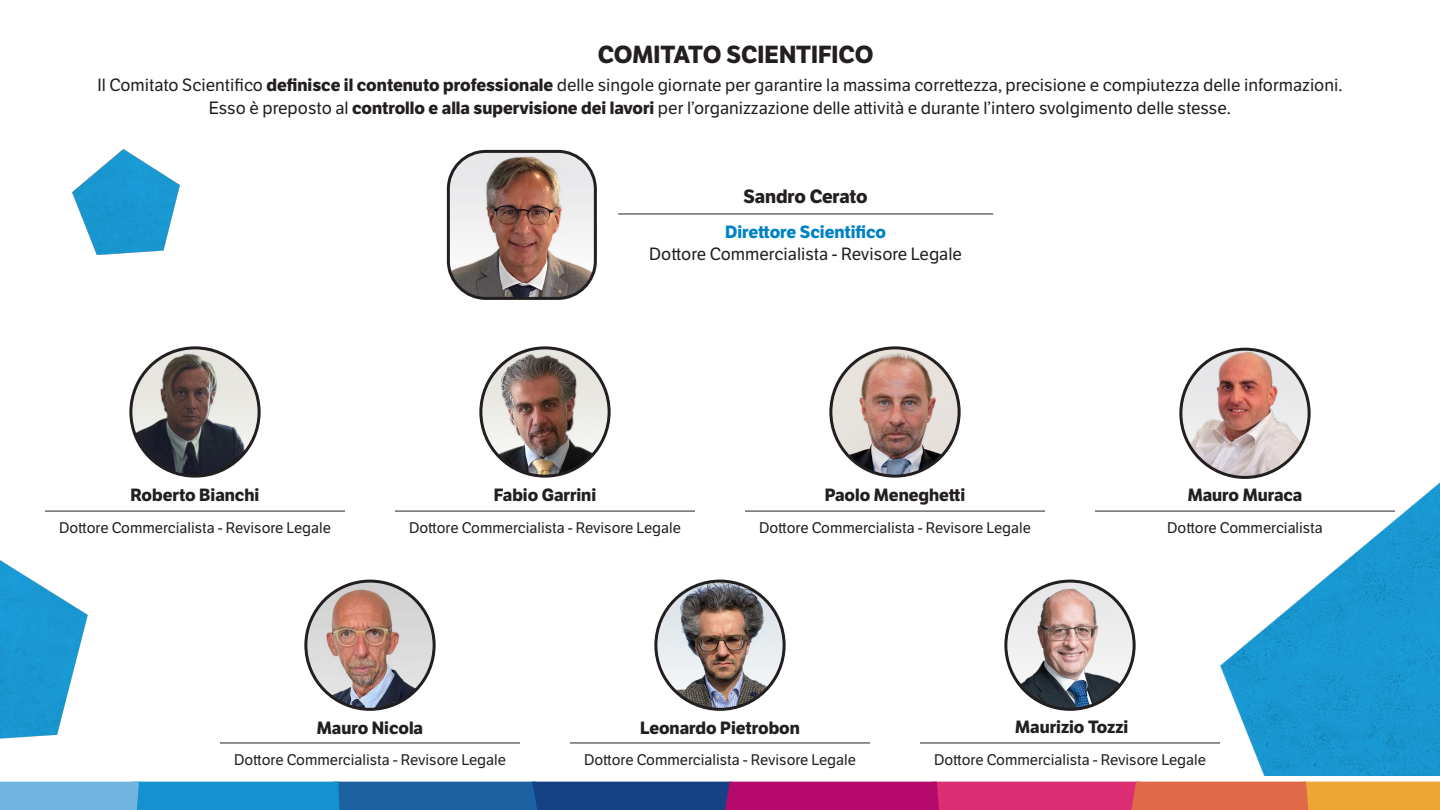
<style>
.page{position:relative;width:1440px;height:810px;background:#fff}
.page>*{position:absolute;margin:0;border:0;box-sizing:border-box;transform-origin:0 0}
.t1{font:700 24px "LFT Etica";letter-spacing:-.005em;color:#231f20}
.t2{font:700 18.75px "LFT Etica";letter-spacing:-.005em;color:#231f20}
.t3{font:17.25px "LFT Etica";color:#231f20}
.t4{font:700 17.25px "LFT Etica";color:#231f20}
.t5{font:700 17.25px "LFT Etica";color:#0082c6}
.t6{font:15px "LFT Etica";color:#231f20}
.s1{font-weight:700}
</style>
<div class="page">
<img style="left:1220px;top:446px;width:220px;height:330px">
<img style="left:0;top:560px;width:87px;height:179px">
<img style="left:72px;top:150px;width:108px;height:105px">
<img style="left:131px;top:348px;width:128px;height:128px;border-radius:64px">
<div style="left:129px;top:346px;width:132px;height:132px;border:3px solid #231f20;border-radius:50%"></div>
<hr style="left:45px;top:511px;width:300px;height:1px;background:#231f20">
<img style="left:831px;top:348px;width:128px;height:128px;border-radius:64px">
<div style="left:829px;top:346px;width:132px;height:132px;border:3px solid #231f20;border-radius:50%"></div>
<hr style="left:745px;top:511px;width:300px;height:1px;background:#231f20">
<img style="left:481px;top:348px;width:128px;height:128px;border-radius:64px">
<div style="left:479px;top:346px;width:132px;height:132px;border:3px solid #231f20;border-radius:50%"></div>
<hr style="left:395px;top:511px;width:300px;height:1px;background:#231f20">
<img style="left:1181px;top:349px;width:128px;height:128px;border-radius:64px">
<div style="left:1179px;top:348px;width:132px;height:131px;border:3px solid #231f20;border-radius:50%"></div>
<hr style="left:1095px;top:511px;width:300px;height:1px;background:#231f20">
<img style="left:1006px;top:581px;width:128px;height:128px;border-radius:64px">
<div style="left:1004px;top:580px;width:132px;height:131px;border:3px solid #231f20;border-radius:50%"></div>
<hr style="left:920px;top:743px;width:300px;height:1px;background:#231f20">
<img style="left:656px;top:581px;width:128px;height:128px;border-radius:64px">
<div style="left:654px;top:580px;width:132px;height:131px;border:3px solid #231f20;border-radius:50%"></div>
<hr style="left:570px;top:743px;width:300px;height:1px;background:#231f20">
<img style="left:306px;top:581px;width:128px;height:128px;border-radius:64px">
<div style="left:304px;top:580px;width:132px;height:131px;border:3px solid #231f20;border-radius:50%"></div>
<hr style="left:220px;top:743px;width:300px;height:1px;background:#231f20">
<img style="left:448px;top:151px;width:145px;height:145px">
<div style="left:447px;top:150px;width:150px;height:150px;border:3px solid #231f20;border-radius:38px"></div>
<hr style="left:618px;top:214px;width:375px;height:1px;background:#231f20">
<div style="left:0;top:776px;width:1440px;height:34px;background:linear-gradient(to right,#fff,#fff)"></div>
<svg style="left:0;top:782px;width:1440px;height:28px;background:#7c5f87"></svg>
<p class="t1" style="left:598px;top:39px;width:277px">COMITATO SCIENTIFICO</p>
<p class="t3" style="left:97px;top:75px;width:1247px">Il Comitato Scientifico <span class="s1">definisce il contenuto professionale</span> delle singole giornate per garantire la massima correttezza, precisione e compiutezza delle informazioni.</p>
<p class="t3" style="left:209px;top:97px;width:1024px">Esso è preposto al <span class="s1">controllo e alla supervisione dei lavori</span> per l’organizzazione delle attività e durante l’intero svolgimento delle stesse.</p>
<p class="t2" style="left:743px;top:185px;width:126px">Sandro Cerato</p>
<p class="t5" style="left:725px;top:221px;width:162px">Direttore Scientifico</p>
<p class="t3" style="left:649px;top:244px;width:314px">Dottore Commercialista - Revisore Legale</p>
<p class="t4" style="left:131px;top:484px;width:130px">Roberto Bianchi</p>
<p class="t6" style="left:59px;top:519px;width:273px">Dottore Commercialista - Revisore Legale</p>
<p class="t4" style="left:494px;top:484px;width:104px">Fabio Garrini</p>
<p class="t6" style="left:409px;top:519px;width:273px">Dottore Commercialista - Revisore Legale</p>
<p class="t4" style="left:825px;top:484px;width:142px">Paolo Meneghetti</p>
<p class="t6" style="left:759px;top:519px;width:273px">Dottore Commercialista - Revisore Legale</p>
<p class="t4" style="left:1188px;top:484px;width:116px">Mauro Muraca</p>
<p class="t6" style="left:1167px;top:519px;width:157px">Dottore Commercialista</p>
<p class="t4" style="left:317px;top:717px;width:108px">Mauro Nicola</p>
<p class="t6" style="left:234px;top:751px;width:273px">Dottore Commercialista - Revisore Legale</p>
<p class="t4" style="left:640px;top:717px;width:161px">Leonardo Pietrobon</p>
<p class="t6" style="left:584px;top:751px;width:273px">Dottore Commercialista - Revisore Legale</p>
<p class="t4" style="left:1015px;top:716px;width:115px">Maurizio Tozzi</p>
<p class="t6" style="left:934px;top:751px;width:273px">Dottore Commercialista - Revisore Legale</p>
</div>
